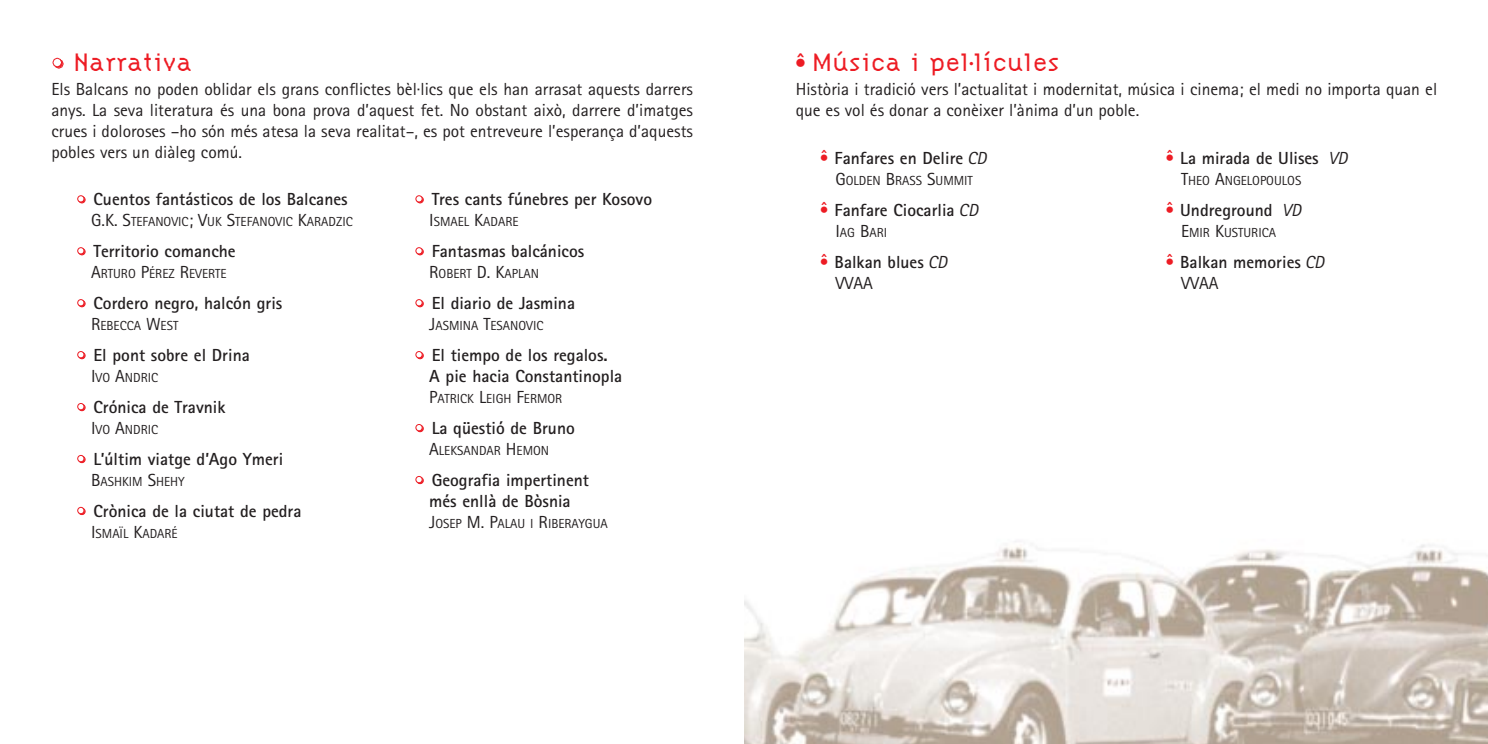
<style>
.page{position:relative;width:1488px;height:744px;background:#fff}
.page>*{position:absolute;margin:0;border:0;box-sizing:border-box;transform-origin:0 0}
.t1{font:300 26.25px "Citizen";color:#ed1c24}
.t2{font:700 17.5px/21px "Rotis Sans Serif";color:#231f20}
.t3{font:17.5px/21px "Rotis Sans Serif";color:#231f20}
.t4{font:13.12px "Rotis Sans Serif";color:#231f20}
.s1{color:#fff}
.s2{font-size:17.5px}
.s3{font-family:"Rotis Sans Serif";font-weight:700;font-size:22.75px}
.s4{font-size:10.5px}
.s5{color:#ed1c24}
.s6{font-weight:400;font-style:italic}
.s7{font-weight:400}
</style>
<div class="page">
<img style="left:744px;top:541px;width:744px;height:203px">
<h1 class="t1" style="left:51px;top:52px;width:142px"><span class="s1">•</span> Narrativa</h1>
<p class="t3" style="left:51px;top:80px;width:643px;text-align:justify">Els Balcans no poden oblidar els grans conflictes bèl·lics que els han arrasat aquests darrers anys. La seva literatura és una bona prova d’aquest fet. No obstant això, darrere d’imatges crues i doloroses –ho són més atesa la seva realitat–, es pot entreveure l’esperança d’aquests pobles vers un diàleg comú.</p>
<p class="t2" style="left:76px;top:190px;width:273px"><span class="s1">•</span> Cuentos fantásticos de los Balcanes</p>
<p class="t4" style="left:91px;top:217px;width:263px"><span class="s2">G.K. S</span>TEFANOVIC<span class="s2">; V</span>UK <span class="s2">S</span>TEFANOVIC <span class="s2">K</span>ARADZIC</p>
<p class="t2" style="left:76px;top:242px;width:161px"><span class="s1">•</span> Territorio comanche</p>
<p class="t4" style="left:91px;top:269px;width:137px"><span class="s2">A</span>RTURO <span class="s2">P</span>ÉREZ <span class="s2">R</span>EVERTE</p>
<p class="t2" style="left:76px;top:294px;width:208px"><span class="s1">•</span> Cordero negro, halcón gris</p>
<p class="t4" style="left:91px;top:321px;width:89px"><span class="s2">R</span>EBECCA <span class="s2">W</span>EST</p>
<p class="t2" style="left:76px;top:346px;width:175px"><span class="s1">•</span> El pont sobre el Drina</p>
<p class="t4" style="left:91px;top:373px;width:69px"><span class="s2">I</span>VO <span class="s2">A</span>NDRIC</p>
<p class="t2" style="left:76px;top:398px;width:151px"><span class="s1">•</span> Crónica de Travnik</p>
<p class="t4" style="left:91px;top:425px;width:69px"><span class="s2">I</span>VO <span class="s2">A</span>NDRIC</p>
<p class="t2" style="left:76px;top:450px;width:209px"><span class="s1">•</span> L’últim viatge d’Ago Ymeri</p>
<p class="t4" style="left:91px;top:477px;width:95px"><span class="s2">B</span>ASHKIM <span class="s2">S</span>HEHY</p>
<p class="t2" style="left:76px;top:502px;width:227px"><span class="s1">•</span> Crònica de la ciutat de pedra</p>
<p class="t4" style="left:91px;top:529px;width:88px"><span class="s2">I</span>SMAÏL <span class="s2">K</span>ADARÉ</p>
<p class="t2" style="left:414px;top:190px;width:239px"><span class="s1">•</span> Tres cants fúnebres per Kosovo</p>
<p class="t4" style="left:429px;top:217px;width:91px"><span class="s2">I</span>SMAEL <span class="s2">K</span>ADARE</p>
<p class="t2" style="left:414px;top:242px;width:171px"><span class="s1">•</span> Fantasmas balcánicos</p>
<p class="t4" style="left:429px;top:269px;width:111px"><span class="s2">R</span>OBERT <span class="s2">D. K</span>APLAN</p>
<p class="t2" style="left:414px;top:294px;width:162px"><span class="s1">•</span> El diario de Jasmina</p>
<p class="t4" style="left:429px;top:321px;width:116px"><span class="s2">J</span>ASMINA <span class="s2">T</span>ESANOVIC</p>
<p class="t2" style="left:429px;top:346px;width:195px;text-indent:-15px"><span class="s1">•</span> El tiempo de los regalos.<br>A pie hacia Constantinopla</p>
<p class="t4" style="left:429px;top:394px;width:135px"><span class="s2">P</span>ATRICK <span class="s2">L</span>EIGH <span class="s2">F</span>ERMOR</p>
<p class="t2" style="left:414px;top:419px;width:162px"><span class="s1">•</span> La qüestió de Bruno</p>
<p class="t4" style="left:429px;top:446px;width:121px"><span class="s2">A</span>LEKSANDAR <span class="s2">H</span>EMON</p>
<p class="t2" style="left:414px;top:471px;width:176px;text-align:center"><span class="s1">•</span> Geografia impertinent més enllà de Bòsnia</p>
<p class="t4" style="left:429px;top:519px;width:180px"><span class="s2">J</span>OSEP <span class="s2">M. P</span>ALAU I <span class="s2">R</span>IBERAYGUA</p>
<h1 class="t1" style="left:794px;top:52px;width:267px"><span class="s3">•^</span> Música i pel<span class="s4">•</span>lícules</h1>
<p class="t3" style="left:795px;top:80px;width:643px">Història i tradició vers l’actualitat i modernitat, música i cinema; el medi no importa quan el que es vol és donar a conèixer l’ànima d’un poble.</p>
<p class="t2" style="left:819px;top:149px;width:169px"><span class="s5">• ^</span> Fanfares en Delire <span class="s6">CD</span></p>
<p class="t4" style="left:835px;top:176px;width:139px"><span class="s2">G</span>OLDEN <span class="s2">B</span>RASS <span class="s2">S</span>UMMIT</p>
<p class="t2" style="left:819px;top:201px;width:160px"><span class="s5">• ^</span> Fanfare Ciocarlia <span class="s6">CD</span></p>
<p class="t4" style="left:835px;top:228px;width:53px"><span class="s2">I</span>AG <span class="s2">B</span>ARI</p>
<p class="t2" style="left:835px;top:253px;width:113px;text-indent:-16px"><span class="s5">• ^</span> Balkan blues <span class="s6">CD<br></span><span class="s7">VVAA</span></p>
<p class="t2" style="left:1165px;top:149px;width:184px"><span class="s5">• ^</span> La mirada de Ulises <span class="s6">VD</span></p>
<p class="t4" style="left:1181px;top:176px;width:122px"><span class="s2">T</span>HEO <span class="s2">A</span>NGELOPOULOS</p>
<p class="t2" style="left:1165px;top:201px;width:138px"><span class="s5">• ^</span> Undreground <span class="s6">VD</span></p>
<p class="t4" style="left:1181px;top:228px;width:97px"><span class="s2">E</span>MIR <span class="s2">K</span>USTURICA</p>
<p class="t2" style="left:1181px;top:253px;width:145px;text-indent:-16px"><span class="s5">• ^</span> Balkan memories <span class="s6">CD<br></span><span class="s7">VVAA</span></p>
</div>
